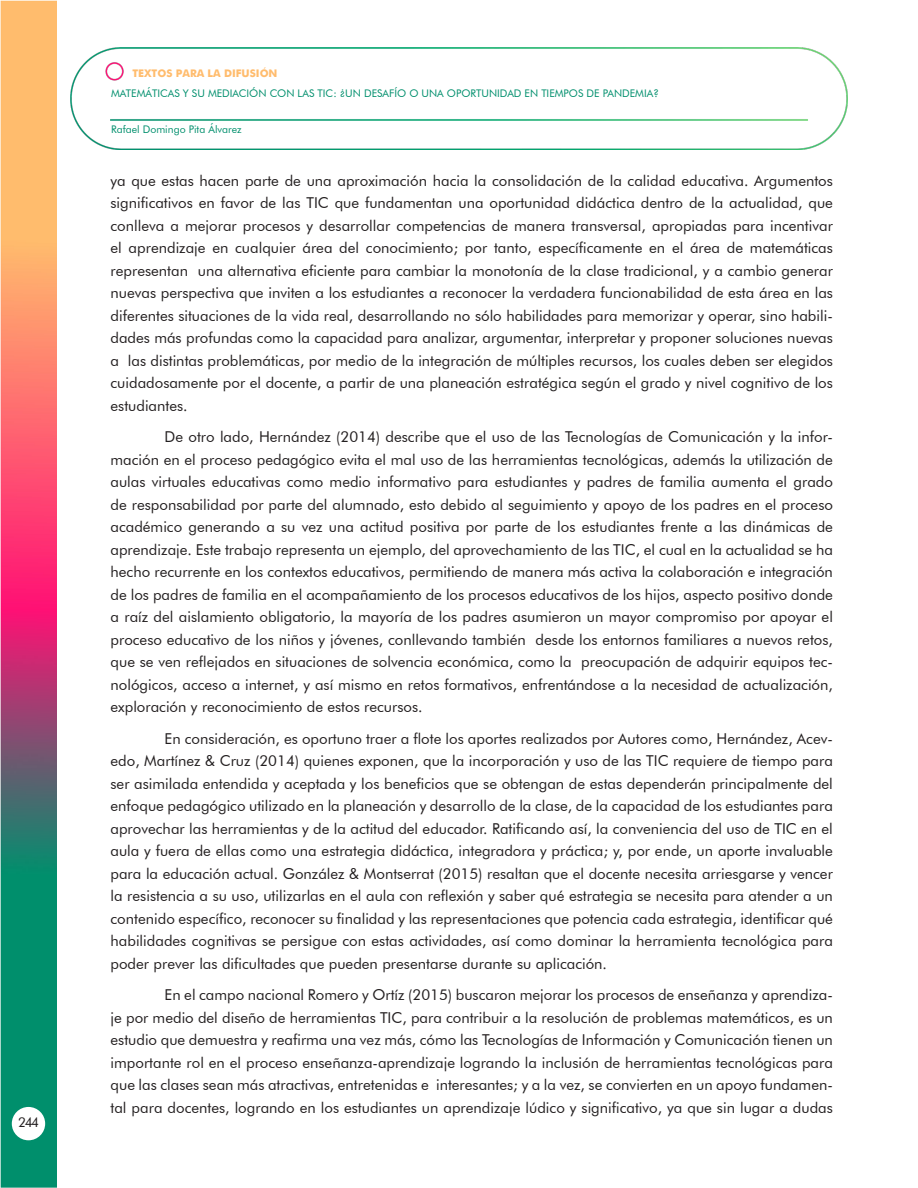
<style>
.page{position:relative;width:918px;height:1188px;background:#fff}
.page>*{position:absolute;margin:0;border:0;box-sizing:border-box;transform-origin:0 0}
.IEEE_Normal{font:15px/22.5px "Futura BT";color:#231f20;text-align:justify}
.t1{font:13.5px "Futura BT";color:#231f20}
.t2{font:10.5px "Futura BT";color:#008f6d}
.t3{font:700 10.5px "Futura";color:#ffbc6d}
</style>
<div class="page">
<img style="left:0;top:0;width:57px;height:1188px">
<img style="left:71px;top:48px;width:776px;height:102px">
<div style="left:12px;top:1107px;width:33px;height:33px;background:#fff;border-radius:50%"></div>
<p class="t1" style="left:18px;top:1114px;width:22px">244</p>
<p class="t3" style="left:132px;top:66px;width:147px">TEXTOS PARA LA DIFUSIÓN</p>
<p class="t2" style="left:111px;top:87px;width:549px">MATEMÁTICAS Y SU MEDIACIÓN CON LAS TIC: ¿UN DESAFÍO O UNA OPORTUNIDAD EN TIEMPOS DE PANDEMIA?</p>
<p class="t2" style="left:111px;top:123px;width:132px">Rafael Domingo Pita Álvarez</p>
<p class="IEEE_Normal" style="left:111px;top:169px;width:724px">ya que estas hacen parte de una aproximación hacia la consolidación de la calidad educativa. Argumentos significativos en favor de las TIC que fundamentan una oportunidad didáctica dentro de la actualidad, que conlleva a mejorar procesos y desarrollar competencias de manera transversal, apropiadas para incentivar el aprendizaje en cualquier área del conocimiento; por tanto, específicamente en el área de matemáticas representan una alternativa eficiente para cambiar la monotonía de la clase tradicional, y a cambio generar nuevas perspectiva que inviten a los estudiantes a reconocer la verdadera funcionabilidad de esta área en las diferentes situaciones de la vida real, desarrollando no sólo habilidades para memorizar y operar, sino habili&shy;dades más profundas como la capacidad para analizar, argumentar, interpretar y proponer soluciones nuevas a las distintas problemáticas, por medio de la integración de múltiples recursos, los cuales deben ser elegidos cuidadosamente por el docente, a partir de una planeación estratégica según el grado y nivel cognitivo de los estudiantes.</p>
<p class="IEEE_Normal" style="left:111px;top:426px;width:724px;text-indent:54px">De otro lado, Hernández (2014) describe que el uso de las Tecnologías de Comunicación y la infor&shy;mación en el proceso pedagógico evita el mal uso de las herramientas tecnológicas, además la utilización de aulas virtuales educativas como medio informativo para estudiantes y padres de familia aumenta el grado de responsabilidad por parte del alumnado, esto debido al seguimiento y apoyo de los padres en el proceso académico generando a su vez una actitud positiva por parte de los estudiantes frente a las dinámicas de aprendizaje. Este trabajo representa un ejemplo, del aprovechamiento de las TIC, el cual en la actualidad se ha hecho recurrente en los contextos educativos, permitiendo de manera más activa la colaboración e integración de los padres de familia en el acompañamiento de los procesos educativos de los hijos, aspecto positivo donde a raíz del aislamiento obligatorio, la mayoría de los padres asumieron un mayor compromiso por apoyar el proceso educativo de los niños y jóvenes, conllevando también desde los entornos familiares a nuevos retos, que se ven reflejados en situaciones de solvencia económica, como la preocupación de adquirir equipos tec&shy;nológicos, acceso a internet, y así mismo en retos formativos, enfrentándose a la necesidad de actualización, exploración y reconocimiento de estos recursos.</p>
<p class="IEEE_Normal" style="left:111px;top:727px;width:724px;text-indent:54px">En consideración, es oportuno traer a flote los aportes realizados por Autores como, Hernández, Acev&shy;edo, Martínez &amp; Cruz (2014) quienes exponen, que la incorporación y uso de las TIC requiere de tiempo para ser asimilada entendida y aceptada y los beneficios que se obtengan de estas dependerán principalmente del enfoque pedagógico utilizado en la planeación y desarrollo de la clase, de la capacidad de los estudiantes para aprovechar las herramientas y de la actitud del educador. Ratificando así, la conveniencia del uso de TIC en el aula y fuera de ellas como una estrategia didáctica, integradora y práctica; y, por ende, un aporte invaluable para la educación actual. González &amp; Montserrat (2015) resaltan que el docente necesita arriesgarse y vencer la resistencia a su uso, utilizarlas en el aula con reflexión y saber qué estrategia se necesita para atender a un contenido específico, reconocer su finalidad y las representaciones que potencia cada estrategia, identificar qué habilidades cognitivas se persigue con estas actividades, así como dominar la herramienta tecnológica para poder prever las dificultades que pueden presentarse durante su aplicación.</p>
<p class="IEEE_Normal" style="left:111px;top:984px;width:724px;text-indent:54px">En el campo nacional Romero y Ortíz (2015) buscaron mejorar los procesos de enseñanza y aprendiza&shy;je por medio del diseño de herramientas TIC, para contribuir a la resolución de problemas matemáticos, es un estudio que demuestra y reafirma una vez más, cómo las Tecnologías de Información y Comunicación tienen un importante rol en el proceso enseñanza-aprendizaje logrando la inclusión de herramientas tecnológicas para que las clases sean más atractivas, entretenidas e interesantes; y a la vez, se convierten en un apoyo fundamen&shy;tal para docentes, logrando en los estudiantes un aprendizaje lúdico y significativo, ya que sin lugar a dudas</p>
</div>
